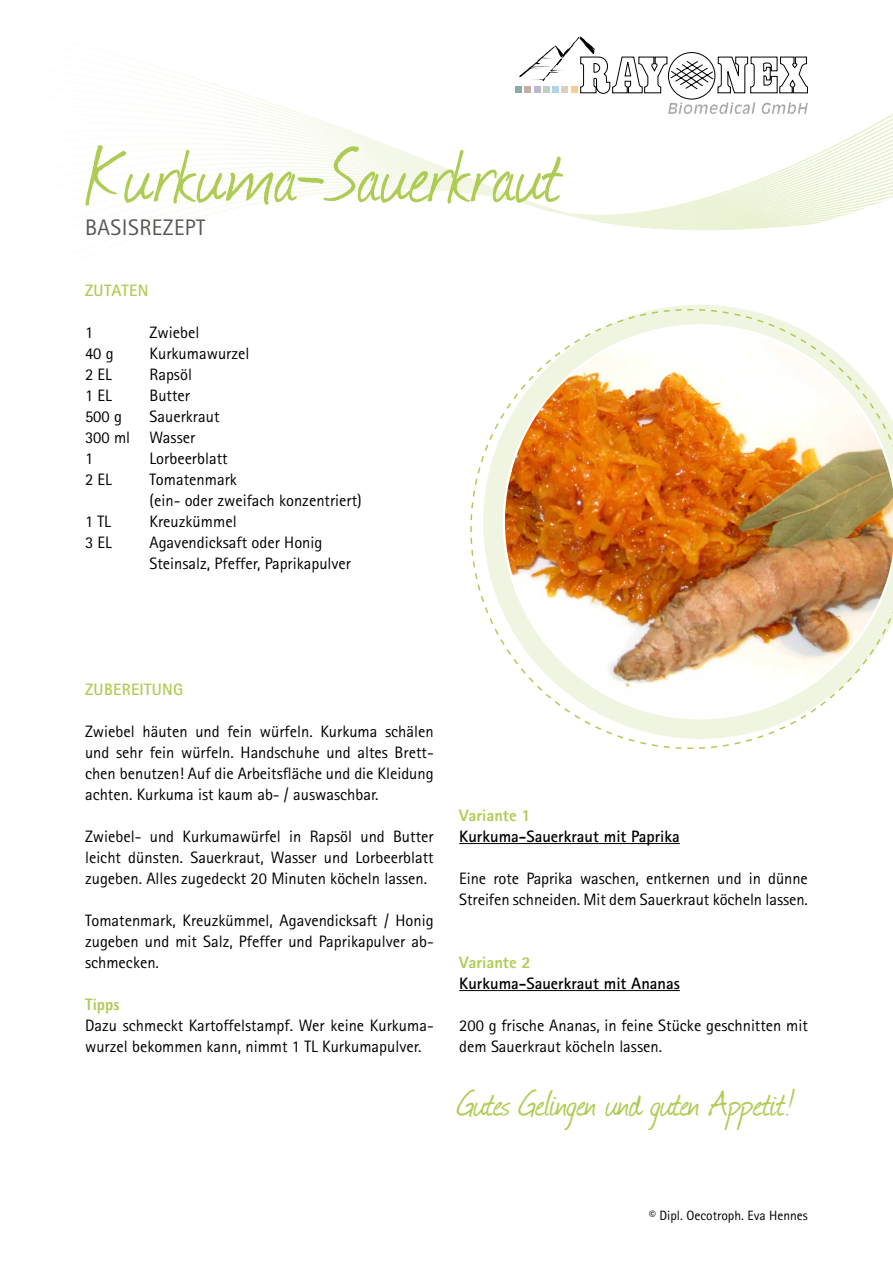
<style>
.page{position:relative;width:893px;height:1263px;background:#fff}
.page>*{position:absolute;margin:0;border:0;box-sizing:border-box;transform-origin:0 0}
.t1{font:90px "Journal";letter-spacing:.015em;color:#aecc53}
.t2{font:42px "Journal";letter-spacing:-.03em;color:#aecc53}
.t3{font:22.5px "Rotis Sans Serif";letter-spacing:.02em;color:#575756}
.t4{font:16.5px/21px "Rotis Sans Serif";color:#000}
.t5{font:700 16.5px "Rotis Sans Serif";color:#000}
.t6{font:800 16.5px "Rotis Sans Serif";color:#aecc53}
.t7{font:700 16.5px "Rotis Sans Serif";letter-spacing:.02em;color:#aecc53}
.t8{font:13.5px "Rotis Sans Serif";color:#000}
</style>
<div class="page">
<svg style="left:171px;top:36px;width:722px;height:272px"></svg>
<div style="left:515px;top:86px;width:7px;height:7px;background:#86aea2"></div>
<svg style="left:519px;top:37px;width:289px;height:58px"></svg>
<div style="left:668px;top:52px;width:47px;height:47px;border:1px solid #000;border-radius:50%"></div>
<svg style="left:668px;top:102px;width:87px;height:12px"></svg>
<svg style="left:762px;top:102px;width:46px;height:12px"></svg>
<img style="left:470px;top:308px;width:423px;height:441px">
<hr style="left:459px;top:843px;width:221px;height:1px;background:#000">
<hr style="left:459px;top:990px;width:221px;height:1px;background:#000">
<h1 class="t1" style="left:85px;top:114px;width:479px">Kurkuma-Sauerkraut</h1>
<h3 class="t3" style="left:85px;top:214px;width:122px">BASISREZEPT</h3>
<p class="t7" style="left:85px;top:280px;width:65px">ZUTATEN</p>
<p class="t4" style="left:85px;top:322px;width:10px">1</p>
<p class="t4" style="left:150px;top:322px;width:51px">Zwiebel</p>
<p class="t4" style="left:85px;top:343px;width:30px">40 g</p>
<p class="t4" style="left:150px;top:343px;width:101px">Kurkumawurzel</p>
<p class="t4" style="left:85px;top:364px;width:28px">2 EL</p>
<p class="t4" style="left:150px;top:364px;width:44px">Rapsöl</p>
<p class="t4" style="left:85px;top:385px;width:28px">1 EL</p>
<p class="t4" style="left:150px;top:385px;width:42px">Butter</p>
<p class="t4" style="left:85px;top:406px;width:38px">500 g</p>
<p class="t4" style="left:85px;top:406px;width:136px;text-indent:64px">Sauerkraut<br>300 ml Wasser<br>1</p>
<p class="t4" style="left:150px;top:448px;width:80px">Lorbeerblatt</p>
<p class="t4" style="left:85px;top:469px;width:28px">2 EL</p>
<p class="t4" style="left:150px;top:469px;width:214px">Tomatenmark<br>(ein- oder zweifach konzentriert)</p>
<p class="t4" style="left:85px;top:511px;width:27px">1 TL</p>
<p class="t4" style="left:150px;top:511px;width:89px">Kreuzkümmel</p>
<p class="t4" style="left:85px;top:532px;width:28px">3 EL</p>
<p class="t4" style="left:150px;top:532px;width:203px">Agavendicksaft oder Honig<br>Steinsalz, Pfeffer, Paprikapulver</p>
<p class="t7" style="left:85px;top:679px;width:100px">ZUBEREITUNG</p>
<p class="t4" style="left:85px;top:721px;width:350px;text-align:justify">Zwiebel häuten und fein würfeln. Kurkuma schälen und sehr fein würfeln. Handschuhe und altes Brett&shy;chen benutzen! Auf die Arbeitsfläche und die Kleidung achten. Kurkuma ist kaum ab- / auswaschbar.</p>
<p class="t4" style="left:85px;top:826px;width:350px;text-align:justify">Zwiebel- und Kurkumawürfel in Rapsöl und Butter leicht dünsten. Sauerkraut, Wasser und Lorbeerblatt zugeben. Alles zugedeckt 20 Minuten köcheln lassen.</p>
<p class="t4" style="left:85px;top:910px;width:350px;text-align:justify">Tomatenmark, Kreuzkümmel, Agavendicksaft / Honig zugeben und mit Salz, Pfeffer und Paprikapulver ab&shy;schmecken.</p>
<p class="t6" style="left:85px;top:994px;width:36px">Tipps</p>
<p class="t4" style="left:85px;top:1015px;width:350px">Dazu schmeckt Kartoffelstampf. Wer keine Kurkuma&shy;wurzel bekommen kann, nimmt 1 TL Kurkumapulver.</p>
<p class="t6" style="left:459px;top:805px;width:73px">Variante 1</p>
<p class="t5" style="left:459px;top:826px;width:222px">Kurkuma-Sauerkraut mit Paprika</p>
<p class="t4" style="left:459px;top:868px;width:350px">Eine rote Paprika waschen, entkernen und in dünne<br>Streifen schneiden. Mit dem Sauerkraut köcheln lassen.</p>
<p class="t6" style="left:459px;top:952px;width:73px">Variante 2</p>
<p class="t5" style="left:459px;top:973px;width:222px">Kurkuma-Sauerkraut mit Ananas</p>
<p class="t4" style="left:459px;top:1015px;width:350px">200 g frische Ananas, in feine Stücke geschnitten mit dem Sauerkraut köcheln lassen.</p>
<h2 class="t2" style="left:459px;top:1075px;width:336px">Gutes Gelingen und guten Appetit!</h2>
<p class="t8" style="left:649px;top:1207px;width:160px">© Dipl. Oecotroph. Eva Hennes</p>
</div>
